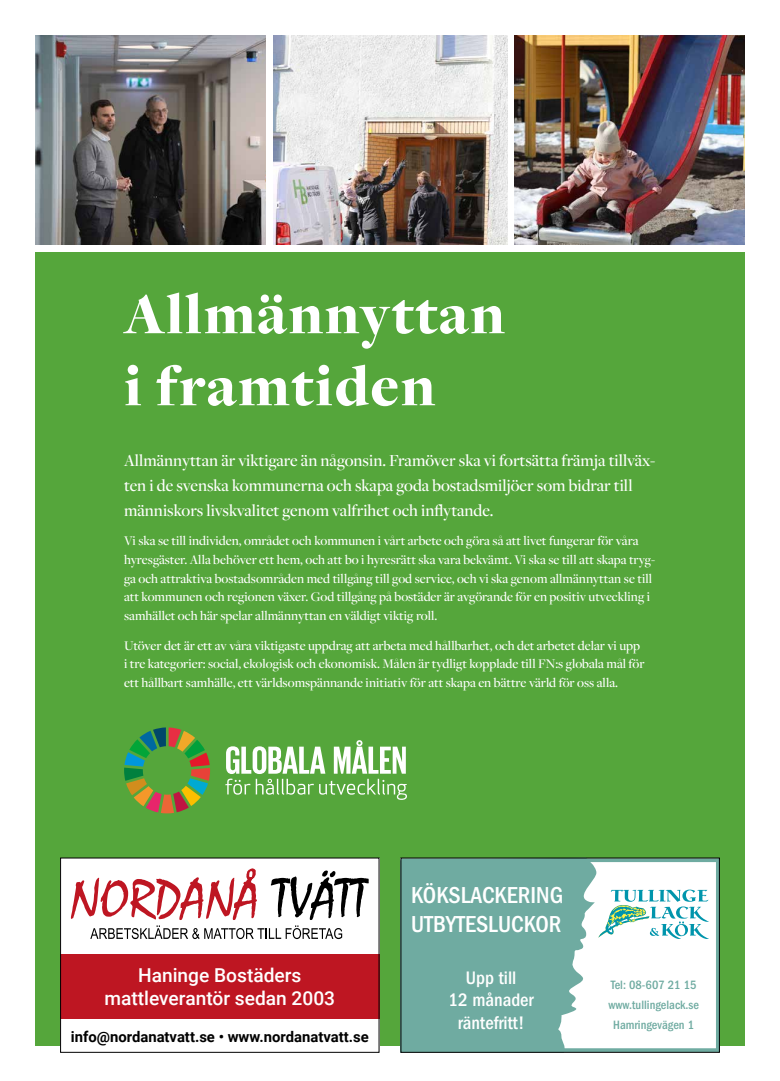
<style>
.page{position:relative;width:780px;height:1081px;background:#fff}
.page>*{position:absolute;margin:0;border:0;box-sizing:border-box;transform-origin:0 0}
.Rubrik{font:900 60px/72px "Freight Disp Pro";letter-spacing:.025em;color:#fff}
.t1{font:500 condensed 23.88px/28.8px "ITC Franklin Gothic Std";color:#fff}
.t2{font:500 19.12px/23px "Roboto";color:#fff;text-align:center}
.t3{font:500 condensed 18.75px/22.5px "ITC Franklin Gothic Std";color:#fff;text-align:center}
.Ingress{font:500 17.5px/25px "Freight Disp Pro";color:#fff}
.t4{font:700 14.88px "Roboto";color:#000}
.Bt{font:500 13.75px/18.8px "Freight Disp Pro";color:#fff}
.t5{font:500 condensed 12.5px/20px "ITC Franklin Gothic Std";color:#6faba1;text-align:center}
</style>
<div class="page">
<div style="left:35px;top:252px;width:709px;height:793px;background:#55a63b"></div>
<img style="left:514px;top:35px;width:230px;height:209px">
<img style="left:35px;top:35px;width:231px;height:209px">
<img style="left:273px;top:35px;width:234px;height:209px">
<svg style="left:124px;top:727px;width:86px;height:86px"></svg>
<svg style="left:225px;top:740px;width:182px;height:60px"></svg>
<div style="left:60px;top:857px;width:319px;height:195px;background:#fff"></div>
<div style="left:60px;top:954px;width:319px;height:64px;background:#be1622"></div>
<svg style="left:71px;top:868px;width:298px;height:71px"></svg>
<div style="left:400px;top:857px;width:319px;height:195px;background:#fff"></div>
<svg style="left:405px;top:863px;width:192px;height:184px;background:#7ab1a8"></svg>
<svg style="left:598px;top:889px;width:111px;height:50px"></svg>
<div style="left:400px;top:858px;width:319px;height:194px;border:4px solid #6faba1"></div>
<h1 class="Rubrik" style="left:124px;top:277px;width:382px">Allmännyttan i framtiden</h1>
<p class="Ingress" style="left:124px;top:447px;width:532px">Allmännyttan är viktigare än någonsin. Framöver ska vi fortsätta främja tillväx&shy;ten i de svenska kommunerna och skapa goda bostadsmiljöer som bidrar till människors livskvalitet genom valfrihet och inflytande.</p>
<p class="Bt" style="left:124px;top:531px;width:532px">Vi ska se till individen, området och kommunen i vårt arbete och göra så att livet fungerar för våra hyresgäster. Alla behöver ett hem, och att bo i hyresrätt ska vara bekvämt. Vi ska se till att skapa tryg&shy;ga och attraktiva bostadsområden med tillgång till god service, och vi ska genom allmännyttan se till att kommunen och regionen växer. God tillgång på bostäder är avgörande för en positiv utveckling i samhället och här spelar allmännyttan en väldigt viktig roll.</p>
<p class="Bt" style="left:124px;top:635px;width:522px">Utöver det är ett av våra viktigaste uppdrag att arbeta med hållbarhet, och det arbetet delar vi upp i tre kategorier: social, ekologisk och ekonomisk. Målen är tydligt kopplade till FN:s globala mål för ett hållbart samhälle, ett världsomspännande initiativ för att skapa en bättre värld för oss alla.</p>
<p class="t2" style="left:104px;top:963px;width:232px">Haninge Bostäders mattleverantör sedan 2003</p>
<p class="t4" style="left:71px;top:1026px;width:299px">info@nordanatvatt.se • www.nordanatvatt.se</p>
<p class="t1" style="left:411px;top:881px;width:153px">kökslackering utbytesluckor</p>
<p class="t3" style="left:448px;top:966px;width:87px">upp till<br>12 månader räntefritt!</p>
<p class="t5" style="left:608px;top:974px;width:92px">tel: 08-607 21 15 www.tullingelack.se<br>Hamringevägen 1</p>
</div>
